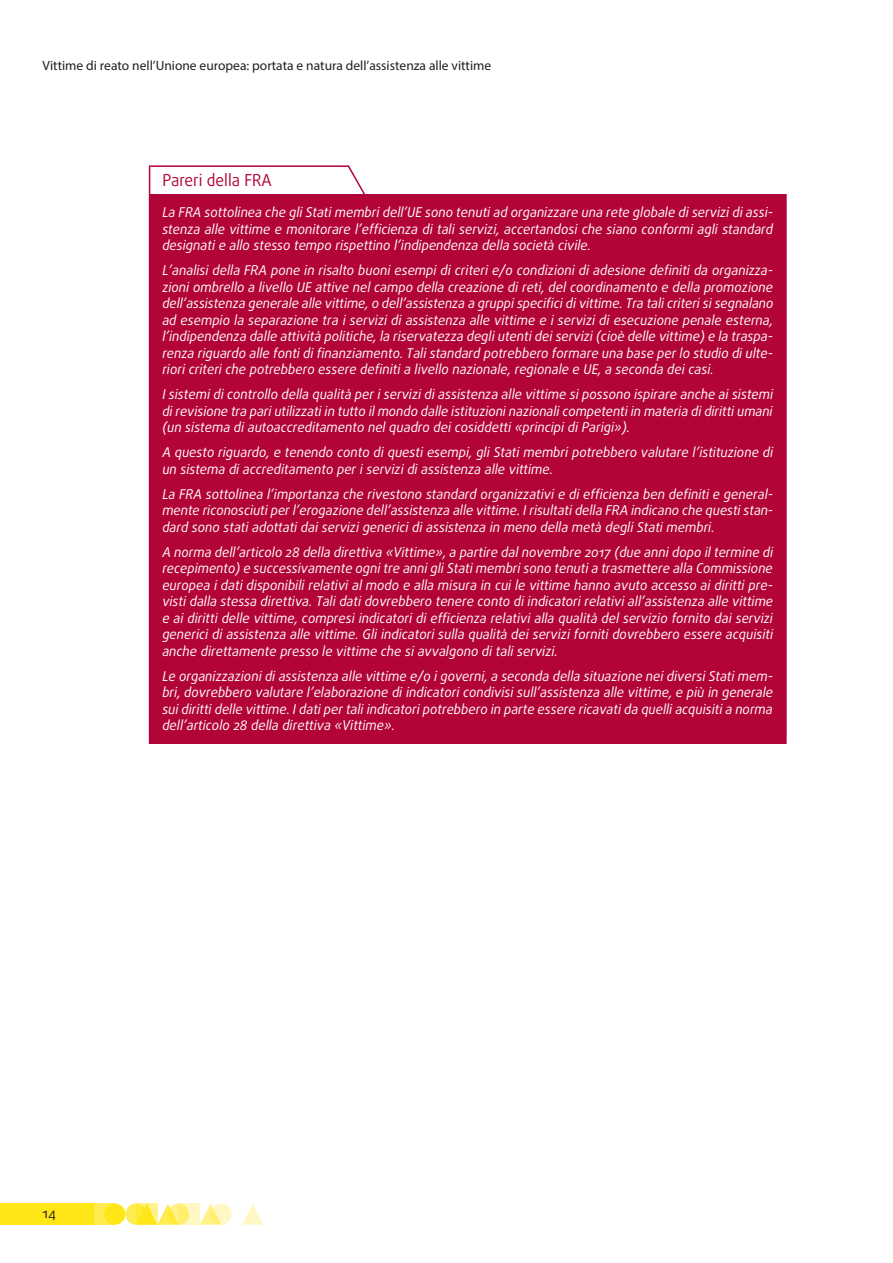
<style>
.page{position:relative;width:893px;height:1263px;background:#fff}
.page>*{position:absolute;margin:0;border:0;box-sizing:border-box;transform-origin:0 0}
.opinios_title{font:16.5px "Daxline Pro";color:#b30437;scale:.95 1}
.opinions_body{font:italic 13.5px/16.5px "Daxline Pro";color:#fff;text-align:justify}
.t1{font:13.5px "Myriad Pro";color:#231f20}
.t2{font:13.5px "Daxline Pro";color:#231f20}
</style>
<div class="page">
<svg style="left:125px;top:1203px;width:22px;height:22px"></svg>
<div style="left:94px;top:1203px;width:21px;height:22px;background:#ffec50"></div>
<div style="left:0;top:1203px;width:94px;height:22px;background:#ffe616"></div>
<svg style="left:200px;top:1203px;width:18px;height:22px"></svg>
<svg style="left:242px;top:1204px;width:21px;height:21px"></svg>
<div style="left:104px;top:1203px;width:21px;height:22px;background:#ffe616;border-radius:50%"></div>
<svg style="left:157px;top:1203px;width:18px;height:22px"></svg>
<svg style="left:168px;top:1203px;width:21px;height:22px"></svg>
<svg style="left:210px;top:1203px;width:22px;height:22px"></svg>
<svg style="left:136px;top:1203px;width:21px;height:22px"></svg>
<svg style="left:179px;top:1203px;width:21px;height:22px"></svg>
<div style="left:150px;top:194px;width:636px;height:549px;background:#b30437"></div>
<svg style="left:149px;top:167px;width:1px;height:27px"></svg>
<hr style="left:149px;top:165px;width:200px;height:2px;background:#b30437">
<hr style="left:149px;top:194px;width:1px;height:548px;background:#b30437">
<hr style="left:785px;top:194px;width:2px;height:548px;background:#b30437">
<hr style="left:149px;top:742px;width:200px;height:2px;background:#b30437">
<hr style="left:349px;top:742px;width:438px;height:2px;background:#b30437">
<svg style="left:347px;top:165px;width:18px;height:29px"></svg>
<p class="t1" style="left:43px;top:57px;width:450px">Vittime di reato nell’Unione europea: portata e natura dell’assistenza alle vittime</p>
<p class="opinios_title" style="left:162px;top:169px;width:117px">Pareri della FRA</p>
<p class="opinions_body" style="left:162px;top:204px;width:612px">La FRA sottolinea che gli Stati membri dell’UE sono tenuti ad organizzare una rete globale di servizi di assi‑ stenza alle vittime e monitorare l’efficienza di tali servizi, accertandosi che siano conformi agli standard designati e allo stesso tempo rispettino l’indipendenza della società civile.</p>
<p class="opinions_body" style="left:162px;top:262px;width:613px">L’analisi della FRA pone in risalto buoni esempi di criteri e/o condizioni di adesione definiti da organizza‑ zioni ombrello a livello UE attive nel campo della creazione di reti, del coordinamento e della promozione dell’assistenza generale alle vittime, o dell’assistenza a gruppi specifici di vittime. Tra tali criteri si segnalano ad esempio la separazione tra i servizi di assistenza alle vittime e i servizi di esecuzione penale esterna, l’indipendenza dalle attività politiche, la riservatezza degli utenti dei servizi (cioè delle vittime) e la traspa‑ renza riguardo alle fonti di finanziamento. Tali standard potrebbero formare una base per lo studio di ulte‑ riori criteri che potrebbero essere definiti a livello nazionale, regionale e UE, a seconda dei casi.</p>
<p class="opinions_body" style="left:162px;top:386px;width:612px">I sistemi di controllo della qualità per i servizi di assistenza alle vittime si possono ispirare anche ai sistemi di revisione tra pari utilizzati in tutto il mondo dalle istituzioni nazionali competenti in materia di diritti umani (un sistema di autoaccreditamento nel quadro dei cosiddetti «principi di Parigi»).</p>
<p class="opinions_body" style="left:162px;top:444px;width:612px">A questo riguardo, e tenendo conto di questi esempi, gli Stati membri potrebbero valutare l’istituzione di un sistema di accreditamento per i servizi di assistenza alle vittime.</p>
<p class="opinions_body" style="left:162px;top:486px;width:612px">La FRA sottolinea l’importanza che rivestono standard organizzativi e di efficienza ben definiti e general‑ mente riconosciuti per l’erogazione dell’assistenza alle vittime. I risultati della FRA indicano che questi stan‑ dard sono stati adottati dai servizi generici di assistenza in meno della metà degli Stati membri.</p>
<p class="opinions_body" style="left:162px;top:544px;width:612px">A norma dell’articolo 28 della direttiva «Vittime», a partire dal novembre 2017 (due anni dopo il termine di recepimento) e successivamente ogni tre anni gli Stati membri sono tenuti a trasmettere alla Commissione europea i dati disponibili relativi al modo e alla misura in cui le vittime hanno avuto accesso ai diritti pre‑ visti dalla stessa direttiva. Tali dati dovrebbero tenere conto di indicatori relativi all’assistenza alle vittime e ai diritti delle vittime, compresi indicatori di efficienza relativi alla qualità del servizio fornito dai servizi generici di assistenza alle vittime. Gli indicatori sulla qualità dei servizi forniti dovrebbero essere acquisiti anche direttamente presso le vittime che si avvalgono di tali servizi.</p>
<p class="opinions_body" style="left:162px;top:668px;width:612px">Le organizzazioni di assistenza alle vittime e/o i governi, a seconda della situazione nei diversi Stati mem‑ bri, dovrebbero valutare l’elaborazione di indicatori condivisi sull’assistenza alle vittime, e più in generale sui diritti delle vittime. I dati per tali indicatori potrebbero in parte essere ricavati da quelli acquisiti a norma dell’articolo 28 della direttiva «Vittime».</p>
<p class="t2" style="left:43px;top:1204px;width:15px">14</p>
</div>
